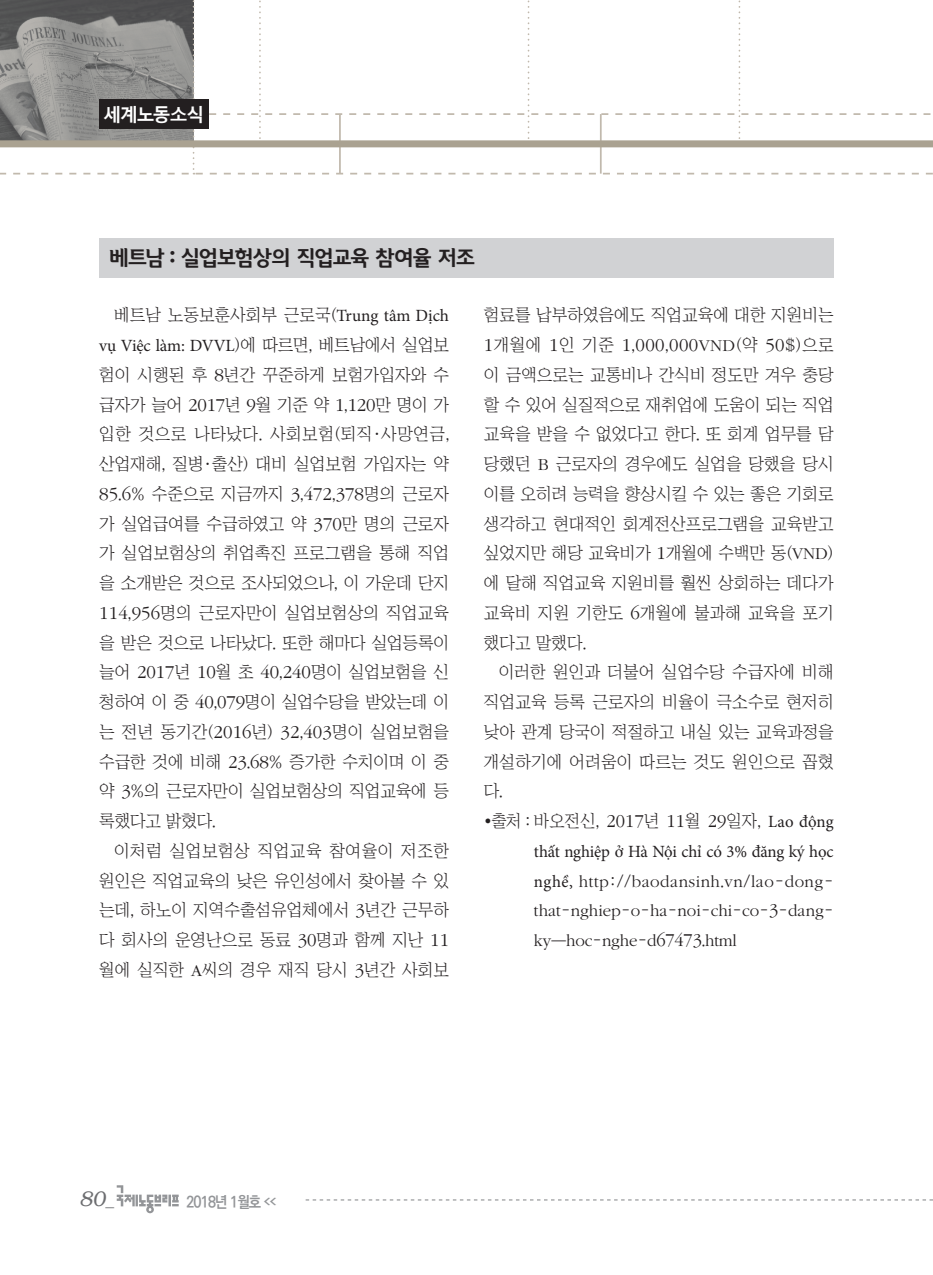
<style>
.page{position:relative;width:933px;height:1275px;background:#fff}
.page>*{position:absolute;margin:0;border:0;box-sizing:border-box;transform-origin:0 0}
.노사정__제목{font:700 21px "Auction Gothic";letter-spacing:-.06em;color:#231f20}
.t1{font:italic 300 21px "Bookman";color:#6c6d70}
.t2{font:700 18.38px "Malgun Gothic";letter-spacing:-.09em;color:#fff}
.노사정__본문{font:17.15px/29.8px "Chosunilbo NM";color:#231f20;text-align:justify}
.노사정__출처{font:300 17.15px/29.8px "ITC Garamond Std";color:#231f20;text-align:justify}
.t3{font:700 15.75px "Ko Pub Dotum";letter-spacing:-.055em;color:#939598;scale:.9 1}
.s1{font-family:"Minion Pro"}
.s2{font-family:"ITC Garamond Std";font-weight:300;font-size:18.9px}
.s3{font-family:"ITC Garamond Std";font-weight:300}
.s4{font-family:"Chosunilbo NM";font-weight:400}
.s5{font-size:18.9px}
.s6{font-family:"Minion Pro";font-weight:400}
.s7{font-family:"Helvetica";font-weight:400;font-style:normal;font-size:17.5px}
.s8{font-size:7.88px}
</style>
<div class="page">
<svg style="left:306px;top:1199px;width:627px;height:1px"></svg>
<svg style="left:0;top:0;width:933px;height:174px"></svg>
<div style="left:0;top:140px;width:933px;height:7px;background:#aaa291"></div>
<svg style="left:117px;top:1185px;width:62px;height:28px"></svg>
<div style="left:99px;top:99px;width:109px;height:30px;background:#231f20"></div>
<div style="left:99px;top:238px;width:734px;height:40px;background:#d1d2d4"></div>
<p class="t2" style="left:103px;top:102px;width:103px">세계노동소식</p>
<p class="노사정__제목" style="left:109px;top:247px;width:367px">베트남 : 실업보험상의 직업교육 참여율 저조</p>
<p class="노사정__본문" style="left:99px;top:300px;width:351px;text-indent:15px">베트남 노동보훈사회부 근로국(<span class="s1">Trung tâm Dịch vụ Việc làm: DVVL</span>)에 따르면, 베트남에서 실업보 험이 시행된 후 <span class="s2">8</span>년간 꾸준하게 보험가입자와 수 급자가 늘어 <span class="s2">2017</span>년 <span class="s2">9</span>월 기준 약 <span class="s2">1</span>,<span class="s2">120</span>만 명이 가 입한 것으로 나타났다. 사회보험(퇴직·사망연금, 산업재해, 질병·출산) 대비 실업보험 가입자는 약 <span class="s2">85</span>.<span class="s2">6</span>% 수준으로 지금까지 <span class="s2">3</span>,<span class="s2">472</span>,<span class="s2">378</span>명의 근로자 가 실업급여를 수급하였고 약 <span class="s2">370</span>만 명의 근로자 가 실업보험상의 취업촉진 프로그램을 통해 직업 을 소개받은 것으로 조사되었으나, 이 가운데 단지 <span class="s2">114</span>,<span class="s2">956</span>명의 근로자만이 실업보험상의 직업교육 을 받은 것으로 나타났다. 또한 해마다 실업등록이 늘어 <span class="s2">2017</span>년 <span class="s2">10</span>월 초 <span class="s2">40</span>,<span class="s2">240</span>명이 실업보험을 신 청하여 이 중 <span class="s2">40</span>,<span class="s2">079</span>명이 실업수당을 받았는데 이 는 전년 동기간(<span class="s2">2016</span>년) <span class="s2">32</span>,<span class="s2">403</span>명이 실업보험을 수급한 것에 비해 <span class="s2">23</span>.<span class="s2">68</span>% 증가한 수치이며 이 중 약 <span class="s2">3</span>%의 근로자만이 실업보험상의 직업교육에 등 록했다고 밝혔다.</p>
<p class="노사정__본문" style="left:99px;top:836px;width:351px;text-indent:15px">이처럼 실업보험상 직업교육 참여율이 저조한 원인은 직업교육의 낮은 유인성에서 찾아볼 수 있 는데, 하노이 지역수출섬유업체에서 <span class="s2">3</span>년간 근무하 다 회사의 운영난으로 동료 <span class="s2">30</span>명과 함께 지난 <span class="s2">11 </span>월에 실직한 <span class="s3">A</span>씨의 경우 재직 당시 <span class="s2">3</span>년간 사회보</p>
<p class="노사정__본문" style="left:484px;top:300px;width:351px">험료를 납부하였음에도 직업교육에 대한 지원비는 <span class="s2">1</span>개월에 <span class="s2">1</span>인 기준 <span class="s2">1</span>,<span class="s2">000</span>,<span class="s2">000</span><span class="s3">VND</span>(약 <span class="s2">50</span>$)으로 이 금액으로는 교통비나 간식비 정도만 겨우 충당 할 수 있어 실질적으로 재취업에 도움이 되는 직업 교육을 받을 수 없었다고 한다. 또 회계 업무를 담 당했던 <span class="s3">B</span> 근로자의 경우에도 실업을 당했을 당시 이를 오히려 능력을 향상시킬 수 있는 좋은 기회로 생각하고 현대적인 회계전산프로그램을 교육받고 싶었지만 해당 교육비가 <span class="s2">1</span>개월에 수백만 동(<span class="s3">VND</span>) 에 달해 직업교육 지원비를 훨씬 상회하는 데다가 교육비 지원 기한도 <span class="s2">6</span>개월에 불과해 교육을 포기 했다고 말했다.</p>
<p class="노사정__본문" style="left:484px;top:657px;width:351px;text-indent:15px">이러한 원인과 더불어 실업수당 수급자에 비해 직업교육 등록 근로자의 비율이 극소수로 현저히 낮아 관계 당국이 적절하고 내실 있는 교육과정을 개설하기에 어려움이 따르는 것도 원인으로 꼽혔 다.</p>
<p class="노사정__출처" style="left:534px;top:807px;width:301px;text-indent:-50px"><span class="s4">•출처 : 바오전신,</span> <span class="s5">2017</span><span class="s4">년</span> <span class="s5">11</span><span class="s4">월</span> <span class="s5">29</span><span class="s4">일자,</span> <span class="s6">Lao động thất nghiệp ở Hà Nội chỉ có 3% đăng ký học nghề,</span> http<span class="s4">://</span>baodansinh<span class="s4">.</span>vn<span class="s4">/</span>lao<span class="s4">-</span>dong&shy;that<span class="s4">-</span>nghiep<span class="s4">-</span>o<span class="s4">-</span>ha<span class="s4">-</span>noi<span class="s4">-</span>chi<span class="s4">-</span>co<span class="s4">-</span><span class="s5">3</span><span class="s4">-</span>dang&shy;ky<span class="s4">—</span>hoc<span class="s4">-</span>nghe<span class="s4">-</span>d<span class="s5">67473</span><span class="s4">.</span>html</p>
<p class="t1" style="left:79px;top:1187px;width:36px">80<span class="s7">_</span></p>
<p class="t3" style="left:186px;top:1194px;width:101px">2018년 1월호 <span class="s8">&lt;&lt;</span></p>
</div>
